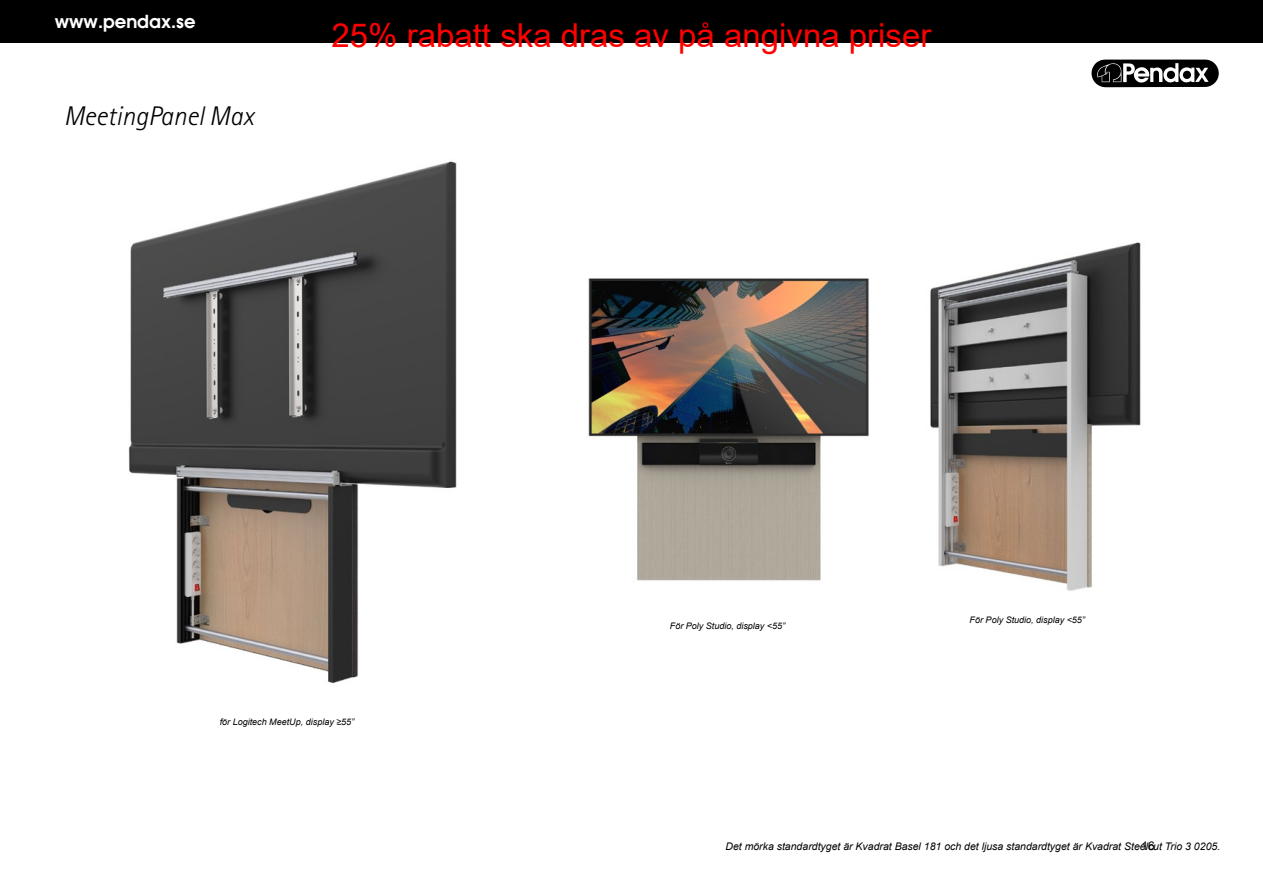
<style>
.page{position:relative;width:1263px;height:893px;background:#fff}
.page>*{position:absolute;margin:0;border:0;box-sizing:border-box;transform-origin:0 0}
.t1{font:33px "Arial";color:#f00}
.t2{font:italic 300 27px "Rotis Sans Serif Pro";color:#000}
.t3{font:600 18px "Atlanta";color:#fff}
.t4{font:12px "Arial";color:#000}
.t5{font:italic 10.5px "Arial";color:#000}
.t6{font:italic 9px "Arial";color:#000}
</style>
<div class="page">
<div style="left:0;top:0;width:1263px;height:43px;background:#000"></div>
<svg style="left:1102px;top:59px;width:106px;height:29px"></svg>
<svg style="left:1091px;top:60px;width:128px;height:27px"></svg>
<img style="left:588px;top:278px;width:281px;height:303px">
<img style="left:930px;top:242px;width:211px;height:349px">
<img style="left:128px;top:161px;width:329px;height:523px">
<h3 class="t3" style="left:55px;top:8px;width:142px">www.pendax.se</h3>
<h2 class="t2" style="left:64px;top:101px;width:191px">MeetingPanel Max</h2>
<h1 class="t1" style="left:332px;top:13px;width:601px">25% rabatt ska dras av på angivna priser</h1>
<p class="t6" style="left:220px;top:716px;width:136px">för Logitech MeetUp, display ≥55”</p>
<p class="t6" style="left:670px;top:619px;width:117px">För Poly Studio, display &lt;55”</p>
<p class="t6" style="left:970px;top:614px;width:117px">För Poly Studio, display &lt;55”</p>
<p class="t4" style="left:1141px;top:837px;width:15px">16</p>
<p class="t5" style="left:725px;top:840px;width:496px">Det mörka standardtyget är Kvadrat Basel 181 och det ljusa standardtyget är Kvadrat Steelcut Trio 3 0205.</p>
</div>
